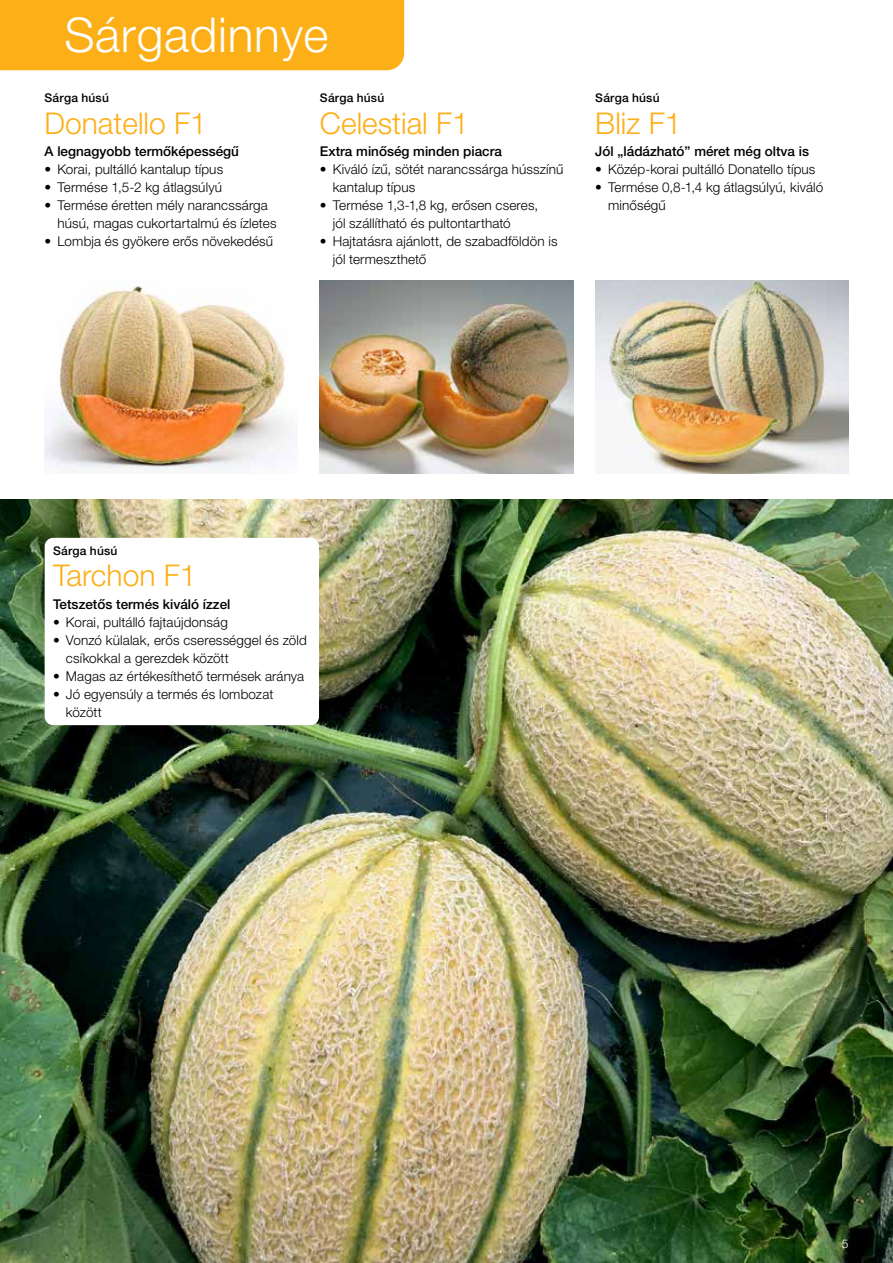
<style>
.page{position:relative;width:893px;height:1263px;background:#fff}
.page>*{position:absolute;margin:0;border:0;box-sizing:border-box;transform-origin:0 0}
.t1{font:300 48px "Helvetica Neue LT Pro";letter-spacing:.015em;color:#fff}
.t2{font:300 30px "Helvetica Neue LT Pro";color:#fcaf17}
.t3{font:300 13.5px/18px "Helvetica Neue LT Pro";letter-spacing:.01em;color:#000}
.t4{font:500 13.5px "Helvetica Neue LT Pro";color:#000}
.t5{font:500 12px "Helvetica Neue LT Pro";letter-spacing:.02em;color:#000}
.t6{font:300 12px "Helvetica Neue LT Pro";color:#fff}
</style>
<div class="page">
<img style="left:45px;top:286px;width:249px;height:183px">
<img style="left:320px;top:280px;width:253px;height:194px">
<img style="left:595px;top:280px;width:253px;height:194px">
<img style="left:0;top:500px;width:893px;height:763px">
<div style="left:45px;top:538px;width:274px;height:187px;background:#fff;border-radius:9px"></div>
<div style="left:0;top:0;width:405px;height:71px;background:#fcaf17"></div>
<h1 class="t1" style="left:64px;top:5px;width:266px">Sárgadinnye</h1>
<p class="t5" style="left:45px;top:91px;width:66px">Sárga húsú</p>
<h2 class="t2" style="left:45px;top:105px;width:164px">Donatello F1</h2>
<p class="t4" style="left:45px;top:143px;width:196px">A legnagyobb termőképességű</p>
<p class="t3" style="left:45px;top:160px;width:180px">• Korai, pultálló kantalup típus</p>
<p class="t3" style="left:45px;top:178px;width:179px">• Termése 1,5-2 kg átlagsúlyú</p>
<p class="t3" style="left:57px;top:196px;width:221px;text-indent:-13px">• Termése éretten mély narancssárga húsú, magas cukortartalmú és ízletes</p>
<p class="t3" style="left:45px;top:232px;width:230px">• Lombja és gyökere erős növekedésű</p>
<p class="t5" style="left:320px;top:91px;width:66px">Sárga húsú</p>
<h2 class="t2" style="left:320px;top:105px;width:150px">Celestial F1</h2>
<p class="t4" style="left:320px;top:143px;width:184px">Extra minőség minden piacra</p>
<p class="t3" style="left:333px;top:160px;width:232px;text-indent:-13px">• Kiváló ízű, sötét narancssárga hússzínű kantalup típus</p>
<p class="t3" style="left:333px;top:196px;width:207px;text-indent:-13px">• Termése 1,3-1,8 kg, erősen cseres, jól szállítható és pultontartható</p>
<p class="t3" style="left:333px;top:232px;width:226px;text-indent:-13px">• Hajtatásra ajánlott, de szabadföldön is jól termeszthető</p>
<p class="t5" style="left:595px;top:91px;width:66px">Sárga húsú</p>
<h2 class="t2" style="left:595px;top:105px;width:88px">Bliz F1</h2>
<p class="t4" style="left:595px;top:143px;width:215px">Jól „ládázható” méret még oltva is</p>
<p class="t3" style="left:595px;top:160px;width:222px">• Közép-korai pultálló Donatello típus</p>
<p class="t3" style="left:608px;top:178px;width:217px;text-indent:-13px">• Termése 0,8-1,4 kg átlagsúlyú, kiváló minőségű</p>
<p class="t5" style="left:53px;top:543px;width:66px">Sárga húsú</p>
<h2 class="t2" style="left:53px;top:557px;width:145px">Tarchon F1</h2>
<p class="t4" style="left:53px;top:596px;width:179px">Tetszetős termés kiváló ízzel</p>
<p class="t3" style="left:53px;top:612px;width:176px">• Korai, pultálló fajtaújdonság</p>
<p class="t3" style="left:66px;top:630px;width:242px;text-indent:-13px">• Vonzó külalak, erős cserességgel és zöld csíkokkal a gerezdek között</p>
<p class="t3" style="left:53px;top:666px;width:253px">• Magas az értékesíthető termések aránya</p>
<p class="t3" style="left:66px;top:684px;width:209px;text-indent:-13px">• Jó egyensúly a termés és lombozat között</p>
<p class="t6" style="left:842px;top:1236px;width:8px">5</p>
</div>
